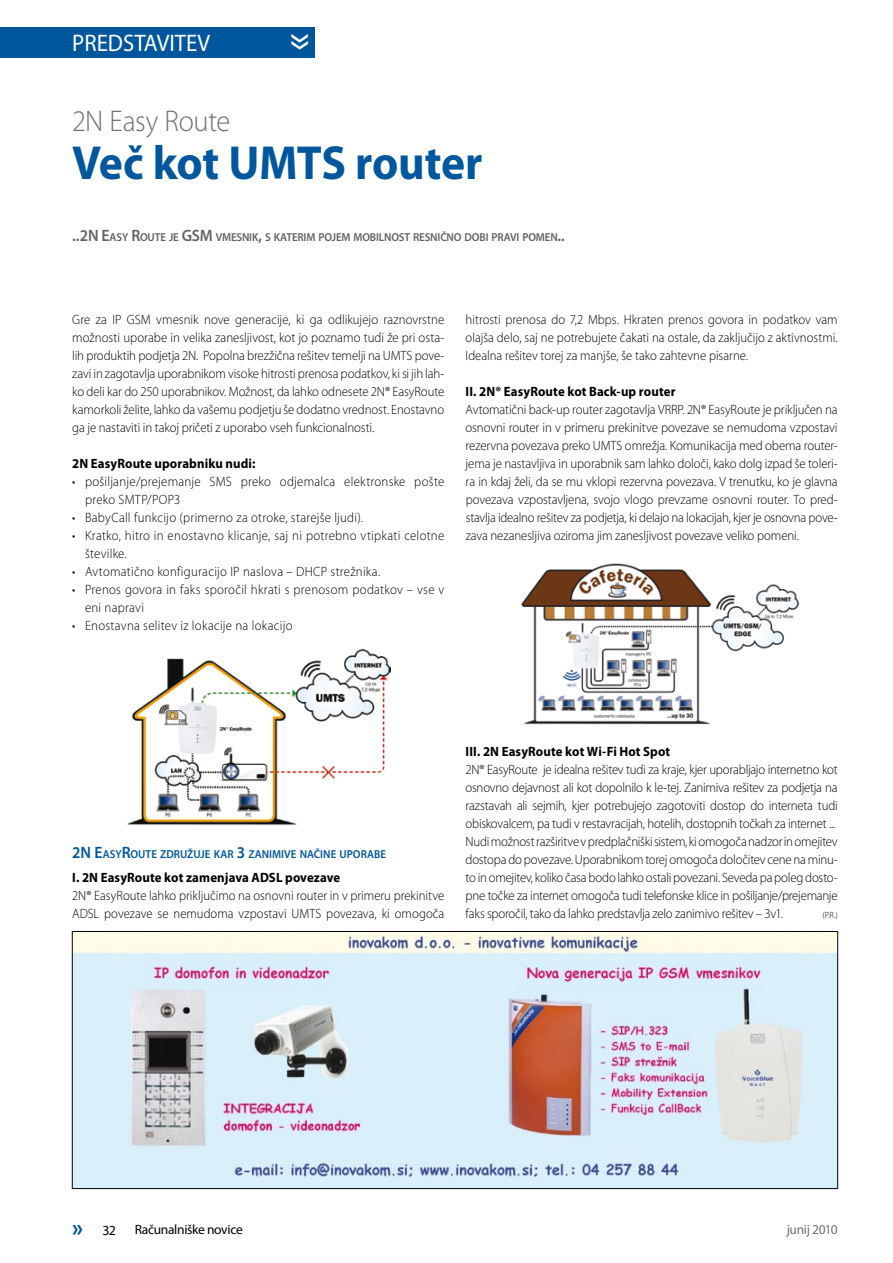
<style>
.page{position:relative;width:893px;height:1263px;background:#fff}
.page>*{position:absolute;margin:0;border:0;box-sizing:border-box;transform-origin:0 0}
.t1{font:700 48px "Myriad Pro";letter-spacing:-.005em;color:#00579d;scale:.95 1}
.t2{font:45px "Myriad Pro";color:#fff;scale:.95 1}
.t3{font:300 30px "Myriad Pro";letter-spacing:-.01em;color:#707173;scale:.95 1}
.t4{font:700 24.75px "Myriad Pro";color:#00579d;scale:.95 1}
.t5{font:24px "Myriad Pro";color:#fff;scale:.95 1}
.t6{font:13.95px "Myriad Pro";color:#000}
.t7{font:300 13.5px/18px "Myriad Pro";letter-spacing:-.01em;color:#000;text-align:justify;scale:.95 1}
.t8{font:300 13.5px/18px "Myriad Pro";letter-spacing:.02em;color:#000;scale:.95 1}
.t9{font:300 13.5px/18px "Myriad Pro";letter-spacing:-.01em;color:#000;text-align:justify;scale:.94 1}
.t10{font:700 13.5px "Myriad Pro";letter-spacing:.01em;color:#000;scale:.95 1}
.t11{font:300 13.5px "Myriad Pro";letter-spacing:.025em;color:#000;scale:.95 1}
.t12{font:13.5px "Myriad Pro";letter-spacing:-.025em;color:#000}
.t13{font:13.5px "Myriad Pro";letter-spacing:-.03em;color:#707173}
.t14{font:600 11.55px "Myriad Pro";letter-spacing:-.015em;color:#636161;scale:.95 1}
.t15{font:600 11.55px "Myriad Pro";color:#00579d;scale:.95 1}
.t16{font:300 9px "Myriad Pro";color:#000;scale:.95 1}
.s1{font-size:16.5px}
</style>
<div class="page">
<div style="left:0;top:27px;width:315px;height:31px;background:#00579d"></div>
<img style="left:74px;top:933px;width:762px;height:254px">
<div style="left:72px;top:931px;width:766px;height:258px;border:1px solid #000"></div>
<img style="left:127px;top:648px;width:264px;height:178px">
<img style="left:521px;top:563px;width:279px;height:162px">
<h3 class="t5" style="left:72px;top:29px;width:147px">PREDSTAVITEV</h3>
<h2 class="t2" style="left:331px;top:33px;width:20px;rotate:90deg">»</h2>
<h3 class="t3" style="left:72px;top:103px;width:168px">2N Easy Route</h3>
<h1 class="t1" style="left:72px;top:131px;width:433px">Več kot UMTS router</h1>
<p class="t14" style="left:72px;top:230px;width:520px"><span class="s1">..2N E</span>ASY <span class="s1">R</span>OUTE JE <span class="s1">GSM</span> VMESNIK<span class="s1">,</span> S KATERIM POJEM MOBILNOST RESNIČNO DOBI PRAVI POMEN <span class="s1">..</span></p>
<p class="t7" style="left:72px;top:310px;width:393px">Gre za IP GSM vmesnik nove generacije, ki ga odlikujejo raznovrstne možnosti uporabe in velika zanesljivost, kot jo poznamo tudi že pri osta&shy;lih produktih podjetja 2N. Popolna brezžična rešitev temelji na UMTS pove&shy;zavi in zagotavlja uporabnikom visoke hitrosti prenosa podatkov, ki si jih lah&shy;ko deli kar do 250 uporabnikov. Možnost, da lahko odnesete 2N® EasyRoute kamorkoli želite, lahko da vašemu podjetju še dodatno vrednost. Enostavno ga je nastaviti in takoj pričeti z uporabo vseh funkcionalnosti.</p>
<p class="t10" style="left:72px;top:455px;width:194px">2N EasyRoute uporabniku nudi:</p>
<p class="t8" style="left:85px;top:472px;width:380px;text-indent:-13px">• pošiljanje/prejemanje SMS preko odjemalca elektronske pošte preko SMTP/POP3</p>
<p class="t8" style="left:72px;top:508px;width:307px">• BabyCall funkcijo (primerno za otroke, starejše ljudi).</p>
<p class="t8" style="left:85px;top:526px;width:380px;text-indent:-13px">• Kratko, hitro in enostavno klicanje, saj ni potrebno vtipkati celotne številke.</p>
<p class="t8" style="left:72px;top:562px;width:326px">• Avtomatično konfiguracijo IP naslova – DHCP strežnika.</p>
<p class="t8" style="left:85px;top:580px;width:380px;text-indent:-13px">• Prenos govora in faks sporočil hkrati s prenosom podatkov – vse v eni napravi</p>
<p class="t11" style="left:72px;top:617px;width:233px">• Enostavna selitev iz lokacije na lokacijo</p>
<p class="t9" style="left:466px;top:310px;width:397px">hitrosti prenosa do 7,2 Mbps. Hkraten prenos govora in podatkov vam olajša delo, saj ne potrebujete čakati na ostale, da zaključijo z aktivnostmi.<br>Idealna rešitev torej za manjše, še tako zahtevne pisarne.</p>
<p class="t10" style="left:466px;top:383px;width:223px">II. 2N® EasyRoute kot Back-up router</p>
<p class="t7" style="left:466px;top:400px;width:393px">Avtomatični back-up router zagotavlja VRRP. 2N® EasyRoute je priključen na osnovni router in v primeru prekinitve povezave se nemudoma vzpostavi rezervna povezava preko UMTS omrežja. Komunikacija med obema router&shy;jema je nastavljiva in uporabnik sam lahko določi, kako dolg izpad še toleri&shy;ra in kdaj želi, da se mu vklopi rezervna povezava. V trenutku, ko je glavna povezava vzpostavljena, svojo vlogo prevzame osnovni router. To pred&shy;stavlja idealno rešitev za podjetja, ki delajo na lokacijah, kjer je osnovna pove&shy;zava nezanesljiva oziroma jim zanesljivost povezave veliko pomeni.</p>
<p class="t15" style="left:72px;top:847px;width:331px"><span class="s1">2N E</span>ASY<span class="s1">R</span>OUTE ZDRUŽUJE KAR <span class="s1">3</span> ZANIMIVE NAČINE UPORABE</p>
<p class="t10" style="left:72px;top:869px;width:284px">I. 2N EasyRoute kot zamenjava ADSL povezave</p>
<p class="t9" style="left:72px;top:886px;width:397px">2N® EasyRoute lahko priključimo na osnovni router in v primeru prekinitve<br>ADSL povezave se nemudoma vzpostavi UMTS povezava, ki omogoča</p>
<p class="t10" style="left:466px;top:743px;width:217px">III. 2N EasyRoute kot Wi-Fi Hot Spot</p>
<p class="t7" style="left:466px;top:760px;width:393px;text-align:left">2N® EasyRoute je idealna rešitev tudi za kraje, kjer uporabljajo internetno kot osnovno dejavnost ali kot dopolnilo k le-tej. Zanimiva rešitev za podjetja na razstavah ali sejmih, kjer potrebujejo zagotoviti dostop do interneta tudi obiskovalcem, pa tudi v restavracijah, hotelih, dostopnih točkah za internet ...<br>Nudi možnost razširitve v predplačniški sistem, ki omogoča nadzor in omejitev dostopa do povezave. Uporabnikom torej omogoča določitev cene na minu&shy;to in omejitev, koliko časa bodo lahko ostali povezani. Seveda pa poleg dosto&shy;pne točke za internet omogoča tudi telefonske klice in pošiljanje/prejemanje faks sporočil, tako da lahko predstavlja zelo zanimivo rešitev – 3v1.</p>
<p class="t16" style="left:823px;top:910px;width:17px">(P.R.)</p>
<h3 class="t4" style="left:72px;top:1211px;width:13px">»</h3>
<p class="t6" style="left:103px;top:1221px;width:15px">32</p>
<p class="t12" style="left:135px;top:1221px;width:109px">Računalniške novice</p>
<p class="t13" style="left:787px;top:1221px;width:53px">junij 2010</p>
</div>
